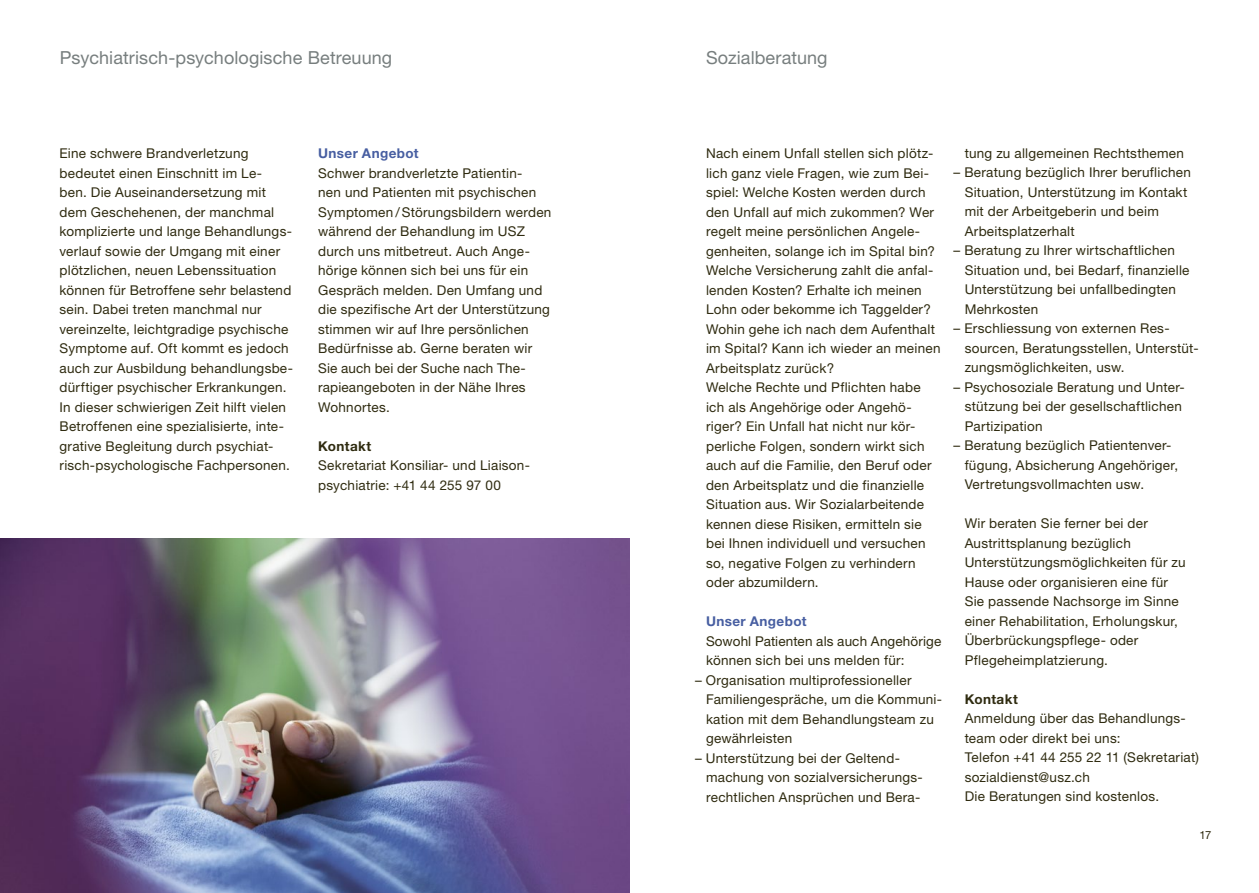
<style>
.page{position:relative;width:1259px;height:893px;background:#fff}
.page>*{position:absolute;margin:0;border:0;box-sizing:border-box;transform-origin:0 0}
.t1{font:18px "Helvetica Neue LT Std";letter-spacing:.005em;color:#777e7e}
.t2{font:13.5px/19.5px "Helvetica Neue LT Std";letter-spacing:.02em;color:#2f2b10}
.t3{font:700 13.5px "Helvetica Neue LT Std";letter-spacing:.03em;color:#475ea1}
.t4{font:700 13.5px "Helvetica Neue LT Std";letter-spacing:.025em;color:#2f2b10}
.t5{font:11.25px "Helvetica Neue LT Std";color:#2f2b10}
</style>
<div class="page">
<img style="left:0;top:539px;width:629px;height:354px">
<h1 class="t1" style="left:60px;top:47px;width:334px">Psychiatrisch-psychologische Betreuung</h1>
<p class="t2" style="left:60px;top:143px;width:235px">Eine schwere Brandverletzung bedeutet einen Einschnitt im Le-<br>ben. Die Auseinandersetzung mit dem Geschehenen, der manchmal komplizierte und lange Behandlungs&shy;verlauf sowie der Umgang mit einer plötzlichen, neuen Lebenssituation können für Betroffene sehr belastend sein. Dabei treten manchmal nur vereinzelte, leichtgradige psychische Symptome auf. Oft kommt es jedoch auch zur Ausbildung behandlungsbe&shy;dürftiger psychischer Erkrankungen.<br>In dieser schwierigen Zeit hilft vielen Betroffenen eine spezialisierte, inte&shy;grative Begleitung durch psychiat&shy;risch-psychologische Fachpersonen.</p>
<p class="t3" style="left:318px;top:145px;width:102px">Unser Angebot</p>
<p class="t2" style="left:318px;top:163px;width:235px">Schwer brandverletzte Patientin-<br>nen und Patienten mit psychischen<br>Symptomen /Störungsbildern werden während der Behandlung im USZ durch uns mitbetreut. Auch Ange&shy;hörige können sich bei uns für ein<br>Gespräch melden. Den Umfang und die spezifische Art der Unterstützung stimmen wir auf Ihre persönlichen<br>Bedürfnisse ab. Gerne beraten wir<br>Sie auch bei der Suche nach The&shy;rapieangeboten in der Nähe Ihres<br>Wohnortes.</p>
<p class="t4" style="left:318px;top:437px;width:55px">Kontakt</p>
<p class="t2" style="left:318px;top:455px;width:213px">Sekretariat Konsiliar- und Liaison&shy;psychiatrie: +41 44 255 97 00</p>
<h1 class="t1" style="left:706px;top:47px;width:123px">Sozialberatung</h1>
<p class="t2" style="left:706px;top:143px;width:236px">Nach einem Unfall stellen sich plötz&shy;lich ganz viele Fragen, wie zum Bei&shy;spiel: Welche Kosten werden durch den Unfall auf mich zukommen? Wer regelt meine persönlichen Angele&shy;genheiten, solange ich im Spital bin?<br>Welche Versicherung zahlt die anfal&shy;lenden Kosten? Erhalte ich meinen Lohn oder bekomme ich Taggelder?<br>Wohin gehe ich nach dem Aufenthalt im Spital? Kann ich wieder an meinen Arbeitsplatz zurück?<br>Welche Rechte und Pflichten habe ich als Angehörige oder Angehö&shy;riger? Ein Unfall hat nicht nur kör&shy;perliche Folgen, sondern wirkt sich auch auf die Familie, den Beruf oder den Arbeitsplatz und die finanzielle Situation aus. Wir Sozialarbeitende kennen diese Risiken, ermitteln sie bei Ihnen individuell und versuchen so, negative Folgen zu verhindern oder abzumildern.</p>
<p class="t3" style="left:706px;top:613px;width:102px">Unser Angebot</p>
<p class="t2" style="left:706px;top:631px;width:237px">Sowohl Patienten als auch Angehörige können sich bei uns melden für:</p>
<p class="t2" style="left:706px;top:670px;width:237px;text-indent:-11px">– Organisation multiprofessioneller<br>Familiengespräche, um die Kommuni&shy;kation mit dem Behandlungsteam zu gewährleisten</p>
<p class="t2" style="left:706px;top:748px;width:218px;text-indent:-11px">– Unterstützung bei der Geltend&shy;machung von sozialversicherungs&shy;rechtlichen Ansprüchen und Bera-</p>
<p class="t2" style="left:964px;top:143px;width:221px">tung zu allgemeinen Rechtsthemen</p>
<p class="t2" style="left:964px;top:163px;width:228px;text-indent:-11px">– Beratung bezüglich Ihrer beruflichen<br>Situation, Unterstützung im Kontakt mit der Arbeitgeberin und beim<br>Arbeitsplatzerhalt</p>
<p class="t2" style="left:964px;top:241px;width:226px;text-indent:-11px">– Beratung zu Ihrer wirtschaftlichen<br>Situation und, bei Bedarf, finanzielle<br>Unterstützung bei unfallbedingten<br>Mehrkosten</p>
<p class="t2" style="left:964px;top:319px;width:235px;text-indent:-11px">– Erschliessung von externen Res&shy;sourcen, Beratungsstellen, Unterstüt&shy;zungsmöglichkeiten, usw.</p>
<p class="t2" style="left:964px;top:377px;width:221px;text-indent:-11px">– Psychosoziale Beratung und Unter&shy;stützung bei der gesellschaftlichen<br>Partizipation</p>
<p class="t2" style="left:964px;top:436px;width:215px;text-indent:-11px">– Beratung bezüglich Patientenver&shy;fügung, Absicherung Angehöriger,<br>Vertretungsvollmachten usw.</p>
<p class="t2" style="left:964px;top:514px;width:222px">Wir beraten Sie ferner bei der<br>Austrittsplanung bezüglich<br>Unterstützungsmöglichkeiten für zu<br>Hause oder organisieren eine für<br>Sie passende Nachsorge im Sinne einer Rehabilitation, Erholungskur,<br>Überbrückungspflege- oder<br>Pflegeheimplatzierung.</p>
<p class="t4" style="left:964px;top:691px;width:55px">Kontakt</p>
<p class="t2" style="left:964px;top:709px;width:236px">Anmeldung über das Behandlungs&shy;team oder direkt bei uns:<br>Telefon +41 44 255 22 11 (Sekretariat) sozialdienst@usz.ch<br>Die Beratungen sind kostenlos.</p>
<p class="t5" style="left:1199px;top:828px;width:13px">17</p>
</div>
